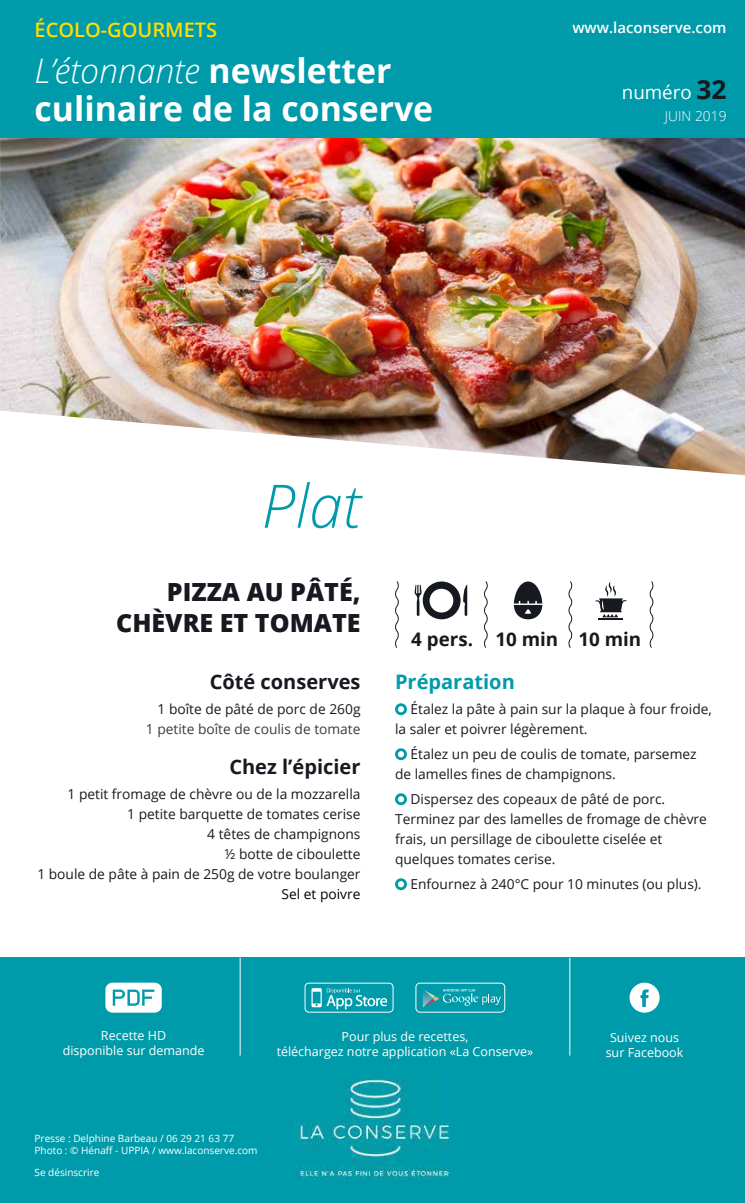
<style>
.page{position:relative;width:745px;height:1203px;background:#fff}
.page>*{position:absolute;margin:0;border:0;box-sizing:border-box;transform-origin:0 0}
.t1{font:italic 300 60px "Open Sans";color:#009baa}
.t2{font:700 33.75px/38.8px "Open Sans";color:#fff}
.t3{font:800 25px/31.2px "Open Sans";color:#171920;text-align:right}
.t4{font:700 20px "Open Sans";color:#171920}
.t5{font:600 20px "Open Sans";color:#fd0}
.t6{font:700 20px "Open Sans";color:#009baa}
.t7{font:700 18.75px "Open Sans";color:#171920}
.t8{font:18.75px "Open Sans";color:#fff}
.t9{font:600 15px "Open Sans";color:#fff}
.t10{font:13.75px/20px "Open Sans";color:#171920}
.t11{font:13.75px "Open Sans";color:#3c3c3b}
.t12{font:13.75px "Open Sans";color:#000}
.t13{font:300 13.75px "Open Sans";color:#fff}
.t14{font:12.5px/15px "Open Sans";color:#fff;text-align:center}
.t15{font:10px/12px "Open Sans";color:#fff}
.s1{font-weight:300;font-style:italic}
.s2{font-weight:700;font-size:26.25px;color:#171920}
</style>
<div class="page">
<img style="left:0;top:137px;width:744px;height:338px">
<div style="left:0;top:0;width:744px;height:137px;background:#009baa"></div>
<div style="left:395px;top:703px;width:11px;height:12px;border:3px solid #009baa;border-radius:50%"></div>
<div style="left:395px;top:748px;width:11px;height:12px;border:3px solid #009baa;border-radius:50%"></div>
<div style="left:395px;top:793px;width:11px;height:12px;border:3px solid #009baa;border-radius:50%"></div>
<div style="left:395px;top:878px;width:11px;height:12px;border:3px solid #009baa;border-radius:50%"></div>
<div style="left:0;top:957px;width:744px;height:246px;background:#009baa"></div>
<svg style="left:105px;top:983px;width:57px;height:30px;background:#caeaed"></svg>
<svg style="left:304px;top:983px;width:89px;height:30px"></svg>
<svg style="left:415px;top:983px;width:90px;height:30px"></svg>
<svg style="left:629px;top:983px;width:30px;height:30px"></svg>
<hr style="left:240px;top:958px;width:1px;height:98px;background:#fff">
<hr style="left:569px;top:958px;width:1px;height:98px;background:#fff">
<img style="left:295px;top:1079px;width:154px;height:100px">
<svg style="left:414px;top:581px;width:53px;height:38px"></svg>
<svg style="left:513px;top:581px;width:29px;height:38px"></svg>
<svg style="left:595px;top:581px;width:31px;height:38px"></svg>
<svg style="left:484px;top:581px;width:4px;height:67px"></svg>
<svg style="left:568px;top:581px;width:5px;height:67px"></svg>
<svg style="left:395px;top:581px;width:4px;height:67px"></svg>
<svg style="left:649px;top:581px;width:5px;height:67px"></svg>
<h3 class="t5" style="left:35px;top:18px;width:184px">ÉCOLO-GOURMETS</h3>
<h2 class="t2" style="left:35px;top:54px;width:400px"><span class="s1">L’étonnante</span> newsletter culinaire de la conserve</h2>
<p class="t9" style="left:572px;top:19px;width:156px">www.laconserve.com</p>
<h3 class="t8" style="left:621px;top:85px;width:106px">numéro <span class="s2">32</span></h3>
<p class="t13" style="left:664px;top:111px;width:63px">JUIN 2019</p>
<h1 class="t1" style="left:261px;top:472px;width:100px">Plat</h1>
<h3 class="t3" style="left:116px;top:577px;width:246px">PIZZA AU PÂTÉ,<br>CHÈVRE ET TOMATE</h3>
<h3 class="t4" style="left:209px;top:673px;width:152px">Côté conserves</h3>
<p class="t10" style="left:157px;top:700px;width:204px">1 boîte de pâté de porc de 260g</p>
<p class="t11" style="left:146px;top:723px;width:216px">1 petite boîte de coulis de tomate</p>
<h3 class="t4" style="left:229px;top:758px;width:132px">Chez l’épicier</h3>
<p class="t10" style="left:37px;top:785px;width:324px;text-align:right">1 petit fromage de chèvre ou de la mozzarella<br>1 petite barquette de tomates cerise<br>4 têtes de champignons<br>½ botte de ciboulette<br>1 boule de pâte à pain de 250g de votre boulanger</p>
<p class="t12" style="left:281px;top:888px;width:80px">Sel et poivre</p>
<h3 class="t7" style="left:411px;top:632px;width:231px">4 pers. 10 min 10 min</h3>
<h3 class="t6" style="left:395px;top:674px;width:121px">Préparation</h3>
<p class="t10" style="left:395px;top:700px;width:318px;text-indent:15px">Étalez la pâte à pain sur la plaque à four froide, la saler et poivrer légèrement.</p>
<p class="t10" style="left:395px;top:745px;width:303px;text-indent:15px">Étalez un peu de coulis de tomate, parsemez de lamelles fines de champignons.</p>
<p class="t10" style="left:395px;top:790px;width:313px;text-indent:15px">Dispersez des copeaux de pâté de porc.<br>Terminez par des lamelles de fromage de chèvre frais, un persillage de ciboulette ciselée et quelques tomates cerise.</p>
<p class="t10" style="left:410px;top:875px;width:292px">Enfournez à 240°C pour 10 minutes (ou plus).</p>
<p class="t14" style="left:63px;top:1030px;width:143px">Recette HD<br>disponible sur demande</p>
<p class="t14" style="left:276px;top:1030px;width:258px">Pour plus de recettes,<br>téléchargez notre application «La Conserve»</p>
<p class="t14" style="left:605px;top:1031px;width:79px">Suivez nous sur Facebook</p>
<p class="t15" style="left:35px;top:1133px;width:224px">Presse : Delphine Barbeau / 06 29 21 63 77<br>Photo : © Hénaff - UPPIA / www.laconserve.com</p>
<p class="t15" style="left:35px;top:1167px;width:66px">Se désinscrire</p>
</div>
